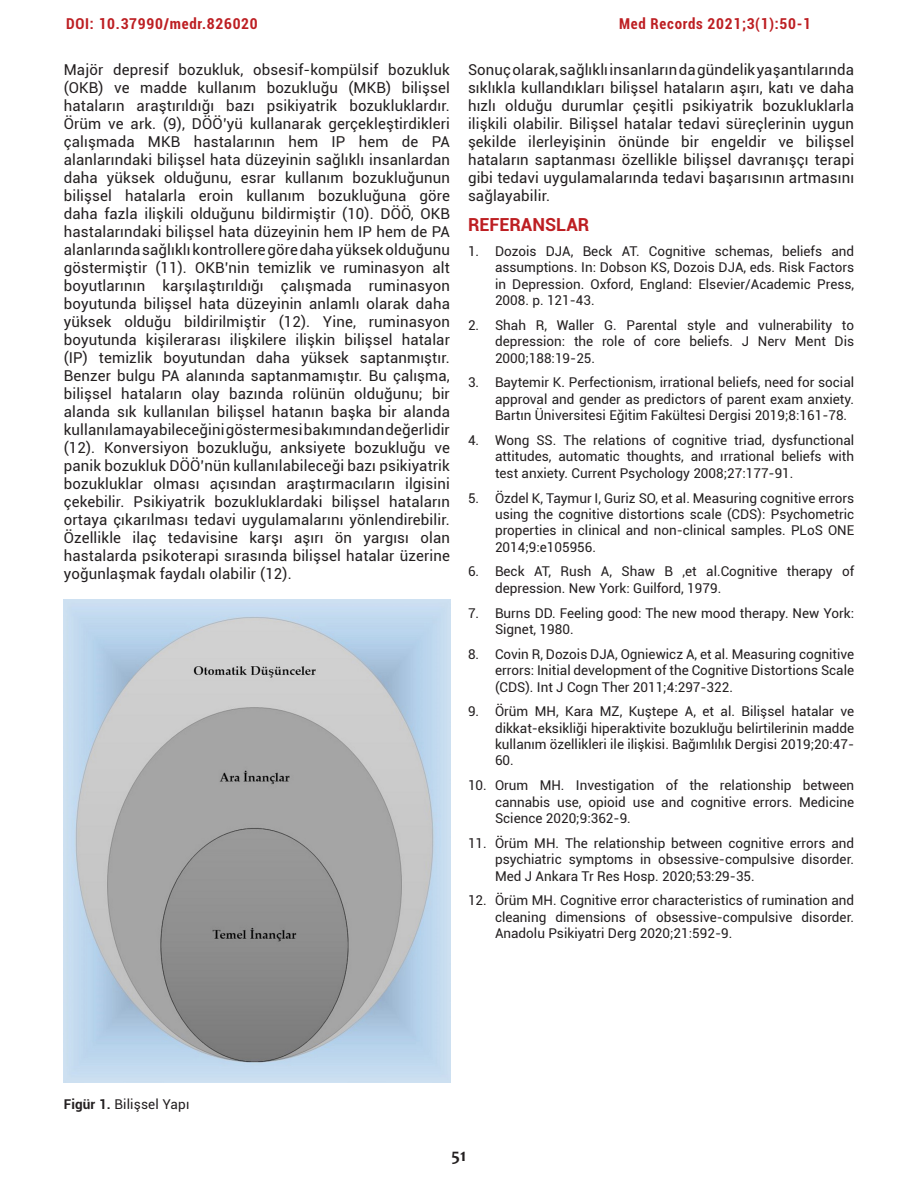
<style>
.page{position:relative;width:918px;height:1188px;background:#fff}
.page>*{position:absolute;margin:0;border:0;box-sizing:border-box;transform-origin:0 0}
.yan_başlık{font:700 18px "Roboto";color:#bd1e22}
.t1{font:700 18px "Candara";color:#231f20}
.t2{font:15px/18px "Roboto";letter-spacing:.01em;color:#231f20;text-align:justify}
.t3{font:700 condensed 15px "Roboto";letter-spacing:.05em;color:#bd1e22}
.t4{font:13.5px/16.4px "Roboto";color:#231f20;text-align:justify}
.s1{font-weight:700}
</style>
<div class="page">
<img style="left:64px;top:599px;width:386px;height:484px">
<p class="t3" style="left:66px;top:13px;width:193px">DOI: 10.37990/medr.826020</p>
<p class="t3" style="left:619px;top:13px;width:194px">Med Records 2021;3(1):50-1</p>
<p class="t2" style="left:64px;top:60px;width:388px">Majör depresif bozukluk, obsesif-kompülsif bozukluk (OKB) ve madde kullanım bozukluğu (MKB) bilişsel hataların araştırıldığı bazı psikiyatrik bozukluklardır.<br>Örüm ve ark. (9), DÖÖ’yü kullanarak gerçekleştirdikleri çalışmada MKB hastalarının hem IP hem de PA alanlarındaki bilişsel hata düzeyinin sağlıklı insanlardan daha yüksek olduğunu, esrar kullanım bozukluğunun bilişsel hatalarla eroin kullanım bozukluğuna göre daha fazla ilişkili olduğunu bildirmiştir (10). DÖÖ, OKB hastalarındaki bilişsel hata düzeyinin hem IP hem de PA alanlarında sağlıklı kontrollere göre daha yüksek olduğunu göstermiştir (11). OKB’nin temizlik ve ruminasyon alt boyutlarının karşılaştırıldığı çalışmada ruminasyon boyutunda bilişsel hata düzeyinin anlamlı olarak daha yüksek olduğu bildirilmiştir (12). Yine, ruminasyon boyutunda kişilerarası ilişkilere ilişkin bilişsel hatalar (IP) temizlik boyutundan daha yüksek saptanmıştır.<br>Benzer bulgu PA alanında saptanmamıştır. Bu çalışma, bilişsel hataların olay bazında rolünün olduğunu; bir alanda sık kullanılan bilişsel hatanın başka bir alanda kullanılamayabileceğini göstermesi bakımından değerlidir (12). Konversiyon bozukluğu, anksiyete bozukluğu ve panik bozukluk DÖÖ’nün kullanılabileceği bazı psikiyatrik bozukluklar olması açısından araştırmacıların ilgisini çekebilir. Psikiyatrik bozukluklardaki bilişsel hataların ortaya çıkarılması tedavi uygulamalarını yönlendirebilir.<br>Özellikle ilaç tedavisine karşı aşırı ön yargısı olan hastalarda psikoterapi sırasında bilişsel hatalar üzerine yoğunlaşmak faydalı olabilir (12).</p>
<p class="t2" style="left:468px;top:60px;width:388px">Sonuç olarak, sağlıklı insanların da gündelik yaşantılarında sıklıkla kullandıkları bilişsel hataların aşırı, katı ve daha hızlı olduğu durumlar çeşitli psikiyatrik bozukluklarla ilişkili olabilir. Bilişsel hatalar tedavi süreçlerinin uygun şekilde ilerleyişinin önünde bir engeldir ve bilişsel hataların saptanması özellikle bilişsel davranışçı terapi gibi tedavi uygulamalarında tedavi başarısının artmasını sağlayabilir.</p>
<p class="yan_başlık" style="left:468px;top:212px;width:123px">REFERANSLAR</p>
<p class="t4" style="left:495px;top:243px;width:361px;text-indent:-27px">1. Dozois DJA, Beck AT. Cognitive schemas, beliefs and assumptions. In: Dobson KS, Dozois DJA, eds. Risk Factors in Depression. Oxford, England: Elsevier/Academic Press, 2008. p. 121-43.</p>
<p class="t4" style="left:495px;top:316px;width:361px;text-indent:-27px">2. Shah R, Waller G. Parental style and vulnerability to depression: the role of core beliefs. J Nerv Ment Dis 2000;188:19-25.</p>
<p class="t4" style="left:495px;top:374px;width:361px;text-indent:-27px">3. Baytemir K. Perfectionism, irrational beliefs, need for social approval and gender as predictors of parent exam anxiety.<br>Bartın Üniversitesi Eğitim Fakültesi Dergisi 2019;8:161-78.</p>
<p class="t4" style="left:495px;top:432px;width:361px;text-indent:-27px">4. Wong SS. The relations of cognitive triad, dysfunctional attitudes, automatic thoughts, and ırrational beliefs with test anxiety. Current Psychology 2008;27:177-91.</p>
<p class="t4" style="left:495px;top:489px;width:361px;text-indent:-27px">5. Özdel K, Taymur I, Guriz SO, et al. Measuring cognitive errors using the cognitive distortions scale (CDS): Psychometric properties in clinical and non-clinical samples. PLoS ONE 2014;9:e105956.</p>
<p class="t4" style="left:495px;top:563px;width:361px;text-indent:-27px">6. Beck AT, Rush A, Shaw B ,et al.Cognitive therapy of depression. New York: Guilford, 1979.</p>
<p class="t4" style="left:495px;top:604px;width:361px;text-indent:-27px">7. Burns DD. Feeling good: The new mood therapy. New York:<br>Signet, 1980.</p>
<p class="t4" style="left:495px;top:645px;width:361px;text-indent:-27px">8. Covin R, Dozois DJA, Ogniewicz A, et al. Measuring cognitive errors: Initial development of the Cognitive Distortions Scale (CDS). Int J Cogn Ther 2011;4:297-322.</p>
<p class="t4" style="left:495px;top:703px;width:361px;text-indent:-27px">9. Örüm MH, Kara MZ, Kuştepe A, et al. Bilişsel hatalar ve dikkat-eksikliği hiperaktivite bozukluğu belirtilerinin madde kullanım özellikleri ile ilişkisi. Bağımlılık Dergisi 2019;20:47- 60.</p>
<p class="t4" style="left:495px;top:777px;width:361px;text-indent:-27px">10. Orum MH. Investigation of the relationship between cannabis use, opioid use and cognitive errors. Medicine Science 2020;9:362-9.</p>
<p class="t4" style="left:495px;top:834px;width:361px;text-indent:-27px">11. Örüm MH. The relationship between cognitive errors and psychiatric symptoms in obsessive-compulsive disorder.<br>Med J Ankara Tr Res Hosp. 2020;53:29-35.</p>
<p class="t4" style="left:495px;top:892px;width:361px;text-indent:-27px">12. Örüm MH. Cognitive error characteristics of rumination and cleaning dimensions of obsessive-compulsive disorder.<br>Anadolu Psikiyatri Derg 2020;21:592-9.</p>
<p class="t4" style="left:64px;top:1096px;width:127px"><span class="s1">Figür 1.</span> Bilişsel Yapı</p>
<p class="t1" style="left:452px;top:1143px;width:16px">51</p>
</div>
